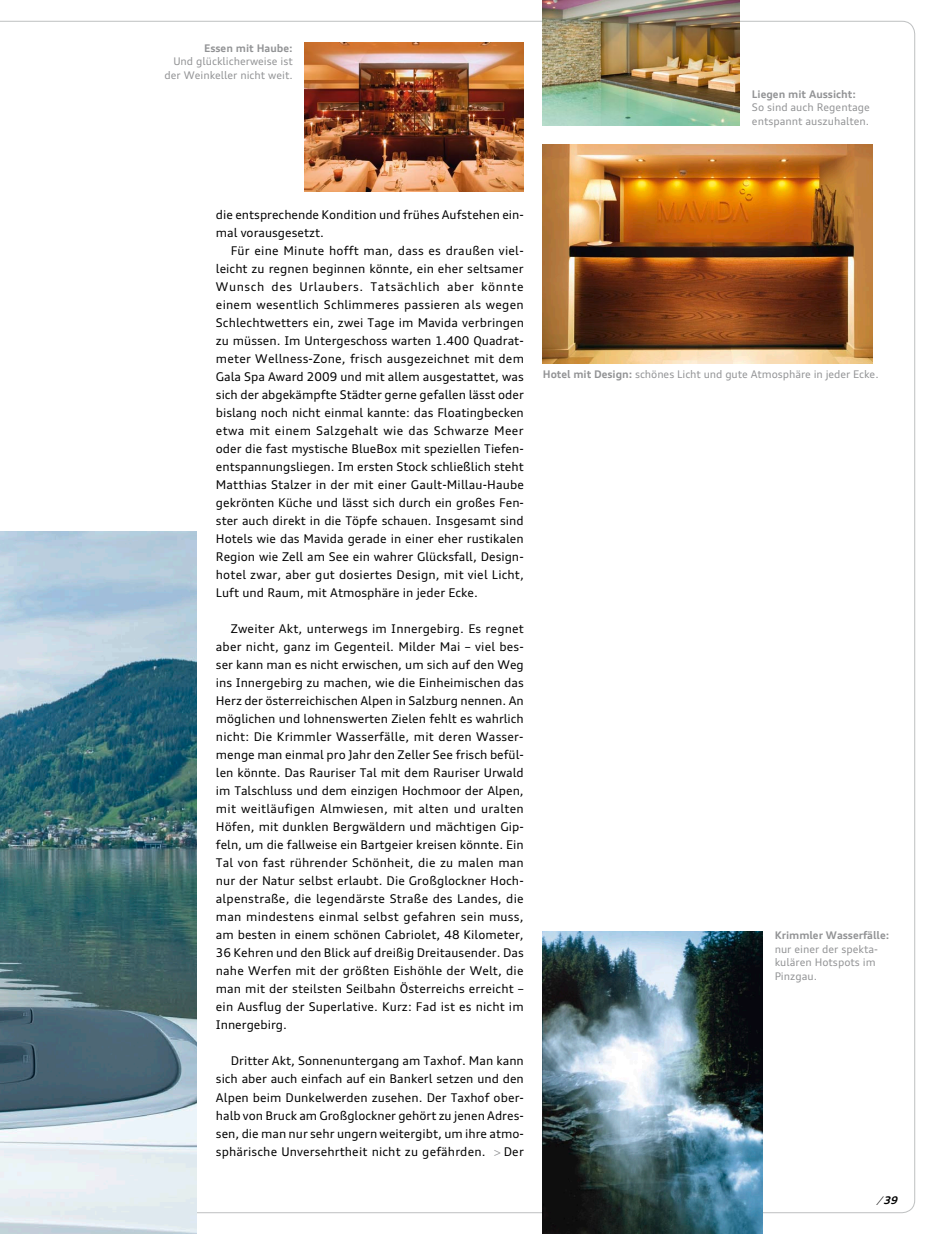
<style>
.page{position:relative;width:936px;height:1234px;background:#fff}
.page>*{position:absolute;margin:0;border:0;box-sizing:border-box;transform-origin:0 0}
.t1{font:12px/18px "Audi Type";color:#000;text-align:justify}
.t2{font:10.5px/13.5px "Audi Type";color:#929395}
.t3{font:700 10.5px "Audi Type";color:#929395}
.t4{font:italic 700 10.5px "Audi Type";color:#000}
.s1{font-family:"Univers";font-weight:300;color:#929395}
.s2{font-weight:700}
.s3{font-family:"Univers";font-weight:300}
</style>
<div class="page">
<img style="left:0;top:531px;width:197px;height:702px">
<img style="left:543px;top:144px;width:329px;height:219px">
<img style="left:304px;top:43px;width:220px;height:148px">
<img style="left:543px;top:0;width:197px;height:125px">
<img style="left:543px;top:931px;width:219px;height:302px">
<p class="t3" style="left:204px;top:41px;width:90px">Essen mit Haube:</p>
<p class="t2" style="left:164px;top:55px;width:130px;text-align:right">Und glücklicherweise ist der Weinkeller nicht weit.</p>
<p class="t3" style="left:752px;top:87px;width:105px">Liegen mit Aussicht:</p>
<p class="t2" style="left:752px;top:101px;width:119px">So sind auch Regentage entspannt auszuhalten.</p>
<p class="t1" style="left:216px;top:205px;width:309px">die entsprechende Kondition und frühes Aufstehen ein&shy;mal vorausgesetzt.</p>
<p class="t1" style="left:216px;top:241px;width:309px;text-indent:15px">Für eine Minute hofft man, dass es draußen viel&shy;leicht zu regnen beginnen könnte, ein eher seltsamer Wunsch des Urlaubers. Tatsächlich aber könnte einem wesentlich Schlimmeres passieren als wegen Schlechtwetters ein, zwei Tage im Mavida verbringen zu müssen. Im Untergeschoss warten 1.400 Quadrat&shy;meter Wellness-Zone, frisch ausgezeichnet mit dem Gala Spa Award 2009 und mit allem ausgestattet, was sich der abgekämpfte Städter gerne gefallen lässt oder bislang noch nicht einmal kannte: das Floatingbecken etwa mit einem Salzgehalt wie das Schwarze Meer oder die fast mystische BlueBox mit speziellen Tiefen&shy;entspannungsliegen. Im ersten Stock schließlich steht Matthias Stalzer in der mit einer Gault-Millau-Haube gekrönten Küche und lässt sich durch ein großes Fen&shy;ster auch direkt in die Töpfe schauen. Insgesamt sind Hotels wie das Mavida gerade in einer eher rustikalen Region wie Zell am See ein wahrer Glücksfall, Design&shy;hotel zwar, aber gut dosiertes Design, mit viel Licht, Luft und Raum, mit Atmosphäre in jeder Ecke.</p>
<p class="t1" style="left:216px;top:619px;width:309px;text-indent:15px">Zweiter Akt, unterwegs im Innergebirg. Es regnet aber nicht, ganz im Gegenteil. Milder Mai – viel bes&shy;ser kann man es nicht erwischen, um sich auf den Weg ins Innergebirg zu machen, wie die Einheimischen das Herz der österreichischen Alpen in Salzburg nennen. An möglichen und lohnenswerten Zielen fehlt es wahrlich nicht: Die Krimmler Wasserfälle, mit deren Wasser&shy;menge man einmal pro Jahr den Zeller See frisch befül&shy;len könnte. Das Rauriser Tal mit dem Rauriser Urwald im Talschluss und dem einzigen Hochmoor der Alpen, mit weitläufigen Almwiesen, mit alten und uralten Höfen, mit dunklen Bergwäldern und mächtigen Gip&shy;feln, um die fallweise ein Bartgeier kreisen könnte. Ein Tal von fast rührender Schönheit, die zu malen man nur der Natur selbst erlaubt. Die Großglockner Hoch&shy;alpenstraße, die legendärste Straße des Landes, die man mindestens einmal selbst gefahren sein muss, am besten in einem schönen Cabriolet, 48 Kilometer, 36 Kehren und den Blick auf dreißig Dreitausender. Das nahe Werfen mit der größten Eishöhle der Welt, die man mit der steilsten Seilbahn Österreichs erreicht – ein Ausflug der Superlative. Kurz: Fad ist es nicht im Innergebirg.</p>
<p class="t1" style="left:216px;top:1051px;width:309px;text-indent:15px">Dritter Akt, Sonnenuntergang am Taxhof. Man kann sich aber auch einfach auf ein Bankerl setzen und den Alpen beim Dunkelwerden zusehen. Der Taxhof ober&shy;halb von Bruck am Großglockner gehört zu jenen Adres&shy;sen, die man nur sehr ungern weitergibt, um ihre atmo&shy;sphärische Unversehrtheit nicht zu gefährden. <span class="s1">&gt;</span> Der</p>
<p class="t2" style="left:543px;top:367px;width:337px"><span class="s2">Hotel mit Design:</span> schönes Licht und gute Atmosphäre in jeder Ecke.</p>
<p class="t3" style="left:774px;top:928px;width:116px">Krimmler Wasserfälle:</p>
<p class="t2" style="left:774px;top:941px;width:105px">nur einer der spekta&shy;kulären Hotspots im<br>Pinzgau.</p>
<p class="t4" style="left:877px;top:1192px;width:25px"><span class="s3">/</span> 39</p>
</div>
